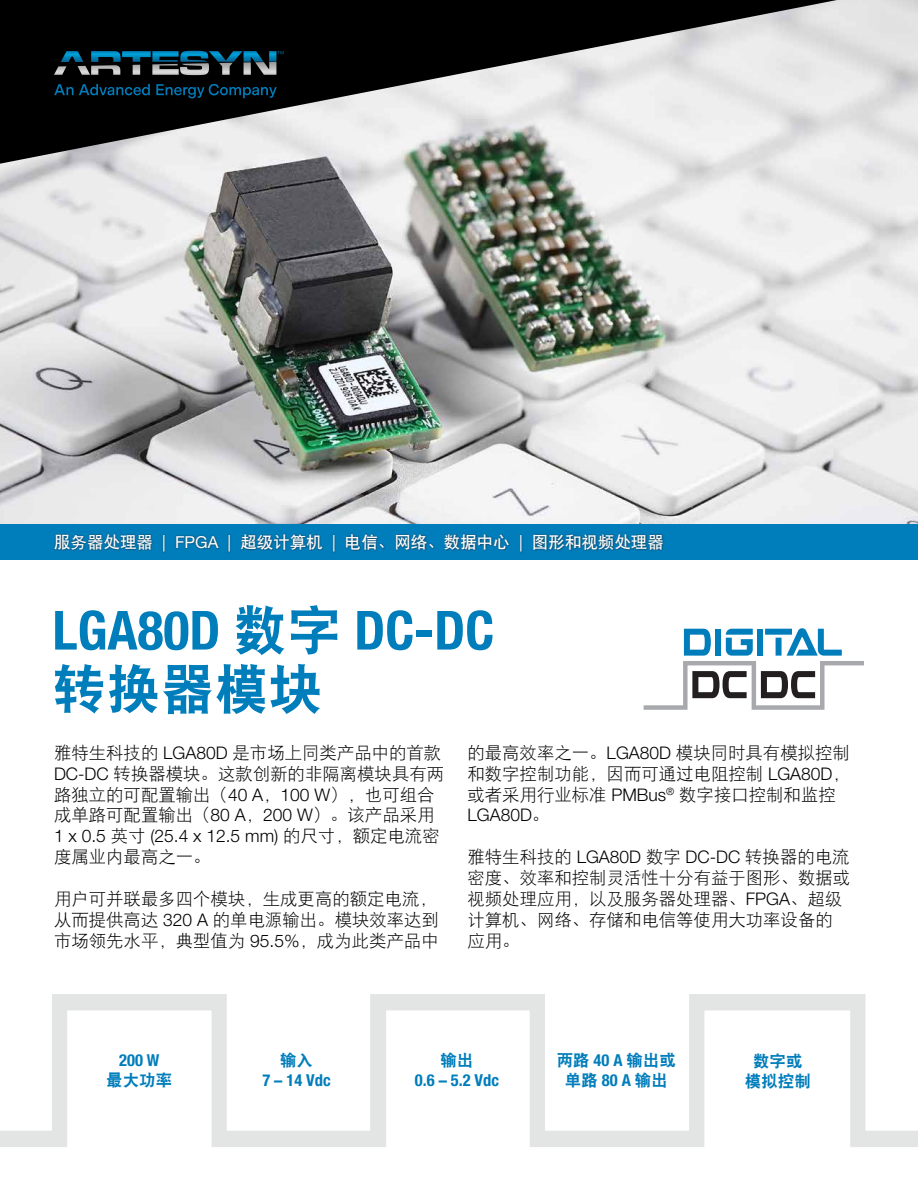
<style>
.page{position:relative;width:918px;height:1188px;background:#fff}
.page>*{position:absolute;margin:0;border:0;box-sizing:border-box;transform-origin:0 0}
.t1{font:700 condensed 54px "Helvetica Neue LT Pro";color:#007dbb}
.t2{font:54px "DFP Hei W9";color:#007dbb}
.t3{font:17.4px/20.9px "DFP Hei W3";color:#000}
.t4{font:300 17.4px "Helvetica Neue LT Pro";color:#000}
.t5{font:16.5px "DFP Hei W7";color:#fff}
.t6{font:16.5px/19.8px "DFP Hei W9";color:#007dbb;text-align:center}
.t7{font:700 condensed 16.5px "Helvetica Neue LT Pro";color:#007dbb}
.s1{font-family:"Helvetica Neue LT Pro"}
.s2{font-family:"DFP Hei W9";font-weight:400;font-stretch:normal}
.s3{font-family:"Helvetica Neue LT Pro";font-weight:300}
.s4{font-family:"DFP Hei W3";font-weight:400}
.s5{font-stretch:normal}
.s6{font-family:"Helvetica Neue LT Pro";font-weight:700;font-stretch:condensed}
</style>
<div class="page">
<svg style="left:0;top:994px;width:918px;height:153px"></svg>
<img style="left:0;top:0;width:918px;height:524px">
<svg style="left:0;top:0;width:837px;height:164px;background:#777"></svg>
<div style="left:0;top:525px;width:918px;height:35px;background:#007dbb"></div>
<div style="left:52px;top:533px;width:613px;height:21px;background:#231f20;opacity:.75"></div>
<svg style="left:644px;top:628px;width:220px;height:82px"></svg>
<svg style="left:54px;top:51px;width:230px;height:24px;background:#2b4f5d"></svg>
<svg style="left:54px;top:84px;width:19px;height:11px"></svg>
<svg style="left:79px;top:84px;width:71px;height:11px"></svg>
<svg style="left:156px;top:84px;width:121px;height:14px;background:#023"></svg>
<p class="t5" style="left:54px;top:533px;width:611px">服务器处理器 <span class="s1">| FPGA |</span> 超级计算机 <span class="s1">|</span> 电信、网络、数据中心 <span class="s1">|</span> 图形和视频处理器</p>
<h1 class="t1" style="left:52px;top:598px;width:443px">LGA80D <span class="s2">数字</span> DC-DC</h1>
<h1 class="t2" style="left:52px;top:660px;width:271px">转换器模块</h1>
<p class="t3" style="left:54px;top:742px;width:392px">雅特生科技的 <span class="s3">LGA80D</span> 是市场上同类产品中的首款<br><span class="s3">DC-DC</span> 转换器模块。这款创新的非隔离模块具有两路独立的可配置输出（<span class="s3">40 A</span>，<span class="s3">100 W</span>），也可组合成单路可配置输出（<span class="s3">80 A</span>，<span class="s3">200 W</span>）。该产品采用</p>
<p class="t4" style="left:54px;top:825px;width:387px">1 x 0.5 <span class="s4">英寸</span> (25.4 x 12.5 mm) <span class="s4">的尺寸，额定电流密</span></p>
<p class="t3" style="left:54px;top:846px;width:158px">度属业内最高之一。</p>
<p class="t3" style="left:54px;top:888px;width:387px">用户可并联最多四个模块，生成更高的额定电流，从而提供高达 <span class="s3">320 A</span> 的单电源输出。模块效率达到市场领先水平，典型值为 <span class="s3">95.5%</span>，成为此类产品中</p>
<p class="t3" style="left:467px;top:742px;width:384px;text-align:justify">的最高效率之一。<span class="s3">LGA80D</span> 模块同时具有模拟控制和数字控制功能，因而可通过电阻控制 <span class="s3">LGA80D</span>，或者采用行业标准 <span class="s3">PMBus</span><sup>®</sup> 数字接口控制和监控</p>
<p class="t4" style="left:467px;top:805px;width:83px">LGA80D<span class="s4">。</span></p>
<p class="t3" style="left:467px;top:846px;width:384px">雅特生科技的 <span class="s3">LGA80D</span> 数字 <span class="s3">DC-DC</span> 转换器的电流密度、效率和控制灵活性十分有益于图形、数据或视频处理应用，以及服务器处理器、<span class="s3">FPGA</span>、超级计算机、网络、存储和电信等使用大功率设备的应用。</p>
<p class="t7" style="left:119px;top:1050px;width:42px">200 W</p>
<p class="t6" style="left:106px;top:1070px;width:67px">最大功率</p>
<p class="t6" style="left:280px;top:1050px;width:34px">输入</p>
<p class="t7" style="left:262px;top:1070px;width:70px">7 <span class="s5">–</span> 14 Vdc</p>
<p class="t6" style="left:441px;top:1050px;width:34px">输出</p>
<p class="t7" style="left:415px;top:1070px;width:86px">0.6 <span class="s5">–</span> 5.2 Vdc</p>
<p class="t6" style="left:557px;top:1050px;width:121px">两路 <span class="s6">40 A</span> 输出或单路 <span class="s6">80 A</span> 输出</p>
<p class="t6" style="left:745px;top:1051px;width:67px">数字或模拟控制</p>
</div>
